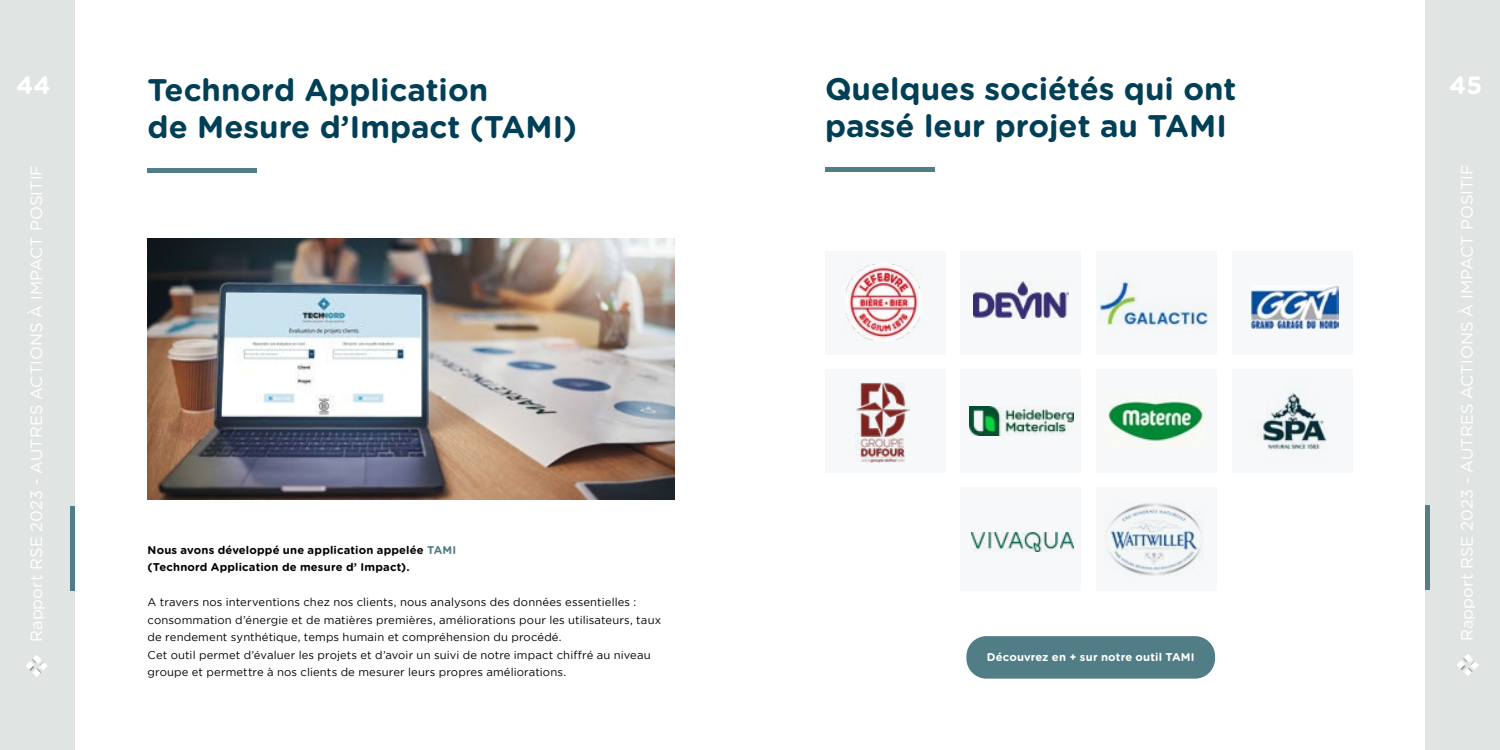
<style>
.page{position:relative;width:1500px;height:750px;background:#fff}
.page>*{position:absolute;margin:0;border:0;box-sizing:border-box;transform-origin:0 0}
.t1{font:700 31.25px/37.5px "Gotham Rounded";color:#013f57}
.t2{font:700 25px "Gotham Rounded";color:#fff}
.t3{font:16.38px "Gotham Rounded";color:#fff}
.t4{font:11.25px/17.5px "Gotham";letter-spacing:.01em;color:#000}
.t5{font:700 11.25px/17.5px "Gotham Rounded";letter-spacing:.015em;color:#000}
.t6{font:700 11.25px "Gotham Rounded";letter-spacing:.01em;color:#fff}
.s1{color:#517d86}
</style>
<div class="page">
<div style="left:1425px;top:0;width:75px;height:750px;background:#e0e5e4"></div>
<div style="left:1425px;top:505px;width:5px;height:85px;background:#517d86"></div>
<div style="left:0;top:0;width:75px;height:750px;background:#e0e5e4"></div>
<svg style="left:26px;top:655px;width:21px;height:22px"></svg>
<svg style="left:1457px;top:654px;width:22px;height:22px"></svg>
<div style="left:70px;top:506px;width:5px;height:85px;background:#517d86"></div>
<div style="left:148px;top:168px;width:109px;height:5px;background:#517d86"></div>
<img style="left:148px;top:238px;width:527px;height:261px">
<img style="left:222px;top:293px;width:198px;height:122px">
<div style="left:825px;top:167px;width:110px;height:5px;background:#517d86"></div>
<div style="left:966px;top:636px;width:249px;height:43px;background:#517d86;border-radius:20px"></div>
<div style="left:825px;top:251px;width:121px;height:103px;background:#f6f8f9"></div>
<svg style="left:973px;top:281px;width:96px;height:38px"></svg>
<svg style="left:1098px;top:274px;width:119px;height:60px;fill:#f5f7f8"></svg>
<div style="left:1232px;top:251px;width:120px;height:103px;background:#f6f8f9"></div>
<div style="left:825px;top:369px;width:121px;height:103px;background:#f6f8f9"></div>
<svg style="left:969px;top:406px;width:105px;height:30px"></svg>
<div style="left:1096px;top:369px;width:121px;height:103px;background:#f6f8f9"></div>
<svg style="left:1249px;top:383px;width:79px;height:73px;fill:#f4f6f7"></svg>
<div style="left:961px;top:487px;width:120px;height:103px;background:#f6f8f9"></div>
<svg style="left:1104px;top:501px;width:100px;height:76px;fill:#f1f5f5"></svg>
<img style="left:846px;top:264px;width:74px;height:76px">
<img style="left:1251px;top:285px;width:87px;height:44px">
<img style="left:1106px;top:401px;width:97px;height:41px">
<img style="left:971px;top:532px;width:102px;height:19px">
<img style="left:855px;top:382px;width:55px;height:81px">
<h2 class="t2" style="left:16px;top:71px;width:36px">44</h2>
<h3 class="t3" style="left:27px;top:642px;width:478px;rotate:-90deg">Rapport RSE 2023 - AUTRES ACTIONS À IMPACT POSITIF</h3>
<h1 class="t1" style="left:148px;top:71px;width:431px">Technord Application<br>de Mesure d’Impact (TAMI)</h1>
<p class="t5" style="left:148px;top:541px;width:310px">Nous avons développé une application appelée <span class="s1">TAMI </span>(Technord Application de mesure d’ Impact).</p>
<p class="t4" style="left:148px;top:593px;width:515px">A travers nos interventions chez nos clients, nous analysons des données essentielles : consommation d’énergie et de matières premières, améliorations pour les utilisateurs, taux de rendement synthétique, temps humain et compréhension du procédé.<br>Cet outil permet d’évaluer les projets et d’avoir un suivi de notre impact chiffré au niveau groupe et permettre à nos clients de mesurer leurs propres améliorations.</p>
<h1 class="t1" style="left:825px;top:70px;width:413px">Quelques sociétés qui ont passé leur projet au TAMI</h1>
<p class="t6" style="left:987px;top:651px;width:209px">Découvrez en + sur notre outil TAMI</p>
<h2 class="t2" style="left:1449px;top:71px;width:34px">45</h2>
<h3 class="t3" style="left:1458px;top:641px;width:478px;rotate:-90deg">Rapport RSE 2023 - AUTRES ACTIONS À IMPACT POSITIF</h3>
</div>
